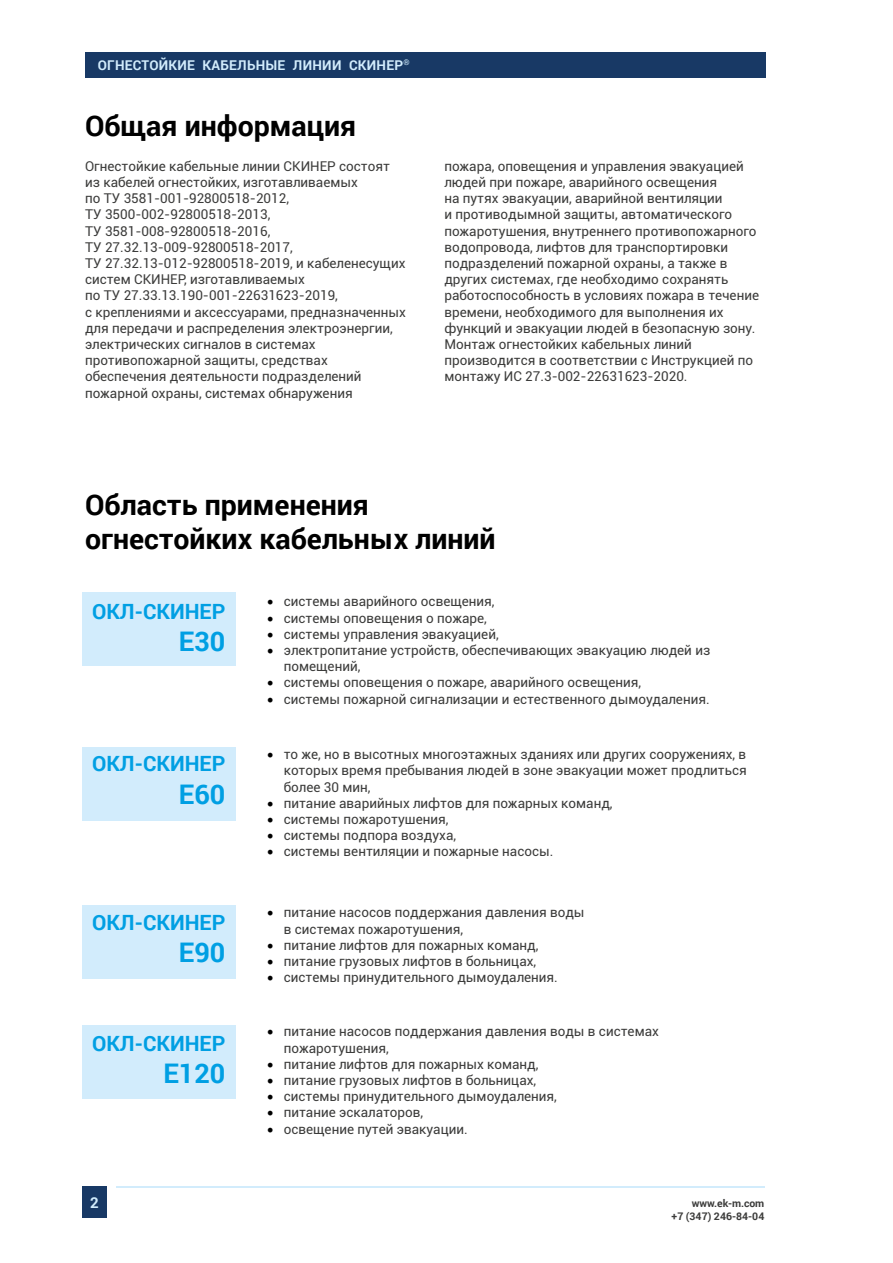
<style>
.page{position:relative;width:893px;height:1263px;background:#fff}
.page>*{position:absolute;margin:0;border:0;box-sizing:border-box;transform-origin:0 0}
.t1{font:700 28.5px/34.2px "Roboto";color:#000}
.t2{font:700 27px "Roboto";color:#009fe3}
.t3{font:700 21px "Roboto";color:#009fe3}
.t4{font:700 15px "Roboto";color:#d2ecfc}
.t5{font:13.5px/16.2px "Roboto";color:#3c3c3b}
.t6{font:700 13.5px "Roboto";letter-spacing:.02em;color:#d2ecfc}
.t7{font:700 10.5px/12.6px "Roboto";color:#3c3c3b;text-align:right}
.s1{font-family:"Minion Pro";font-size:18px;color:#000}
</style>
<div class="page">
<hr style="left:116px;top:1186px;width:648px;height:2px;background:#d2ecfc">
<div style="left:82px;top:1186px;width:25px;height:32px;background:#183965"></div>
<div style="left:85px;top:52px;width:680px;height:26px;background:#183965"></div>
<div style="left:82px;top:592px;width:153px;height:73px;background:#d2ecfc"></div>
<div style="left:82px;top:747px;width:153px;height:73px;background:#d2ecfc"></div>
<div style="left:82px;top:905px;width:153px;height:74px;background:#d2ecfc"></div>
<div style="left:82px;top:1025px;width:153px;height:73px;background:#d2ecfc"></div>
<p class="t6" style="left:98px;top:55px;width:313px">ОГНЕСТОЙКИЕ КАБЕЛЬНЫЕ ЛИНИИ СКИНЕР<sup>®</sup></p>
<h1 class="t1" style="left:85px;top:108px;width:273px">Общая информация</h1>
<p class="t5" style="left:85px;top:157px;width:322px">Огнестойкие кабельные линии СКИНЕР состоят из кабелей огнестойких, изготавливаемых<br>по ТУ 3581-001-92800518-2012,<br>ТУ 3500-002-92800518-2013,<br>ТУ 3581-008-92800518-2016,<br>ТУ 27.32.13-009-92800518-2017,<br>ТУ 27.32.13-012-92800518-2019, и кабеленесущих систем СКИНЕР, изготавливаемых<br>по ТУ 27.33.13.190-001-22631623-2019,<br>с креплениями и аксессуарами, предназначенных для передачи и распределения электроэнергии, электрических сигналов в системах противопожарной защиты, средствах обеспечения деятельности подразделений пожарной охраны, системах обнаружения</p>
<p class="t5" style="left:444px;top:157px;width:316px">пожара, оповещения и управления эвакуацией людей при пожаре, аварийного освещения<br>на путях эвакуации, аварийной вентиляции<br>и противодымной защиты, автоматического пожаротушения, внутреннего противопожарного водопровода, лифтов для транспортировки подразделений пожарной охраны, а также в других системах, где необходимо сохранять работоспособность в условиях пожара в течение времени, необходимого для выполнения их функций и эвакуации людей в безопасную зону.<br>Монтаж огнестойких кабельных линий производится в соответствии с Инструкцией по монтажу ИС 27.3-002-22631623-2020.</p>
<h1 class="t1" style="left:85px;top:487px;width:412px">Область применения огнестойких кабельных линий</h1>
<h3 class="t3" style="left:92px;top:596px;width:135px">ОКЛ-СКИНЕР</h3>
<h2 class="t2" style="left:179px;top:622px;width:48px">E30</h2>
<h3 class="t3" style="left:92px;top:749px;width:135px">ОКЛ-СКИНЕР</h3>
<h2 class="t2" style="left:179px;top:775px;width:48px">E60</h2>
<h3 class="t3" style="left:92px;top:907px;width:135px">ОКЛ-СКИНЕР</h3>
<h2 class="t2" style="left:179px;top:933px;width:48px">E90</h2>
<h3 class="t3" style="left:92px;top:1028px;width:135px">ОКЛ-СКИНЕР</h3>
<h2 class="t2" style="left:163px;top:1054px;width:63px">E120</h2>
<p class="t4" style="left:90px;top:1192px;width:10px">2</p>
<p class="t5" style="left:267px;top:593px;width:229px"><span class="s1">•</span> системы аварийного освещения,</p>
<p class="t5" style="left:267px;top:609px;width:222px"><span class="s1">•</span> системы оповещения о пожаре,</p>
<p class="t5" style="left:267px;top:625px;width:233px"><span class="s1">•</span> системы управления эвакуацией,</p>
<p class="t5" style="left:284px;top:642px;width:428px;text-indent:-17px"><span class="s1">•</span> электропитание устройств, обеспечивающих эвакуацию людей из помещений,</p>
<p class="t5" style="left:267px;top:674px;width:376px"><span class="s1">•</span> системы оповещения о пожаре, аварийного освещения,</p>
<p class="t5" style="left:267px;top:690px;width:444px"><span class="s1">•</span> системы пожарной сигнализации и естественного дымоудаления.</p>
<p class="t5" style="left:284px;top:746px;width:464px;text-align:justify;text-indent:-17px"><span class="s1">•</span> то же, но в высотных многоэтажных зданиях или других сооружениях, в которых время пребывания людей в зоне эвакуации может продлиться более 30 мин,</p>
<p class="t5" style="left:267px;top:794px;width:347px"><span class="s1">•</span> питание аварийных лифтов для пожарных команд,</p>
<p class="t5" style="left:267px;top:810px;width:183px"><span class="s1">•</span> системы пожаротушения,</p>
<p class="t5" style="left:267px;top:827px;width:191px"><span class="s1">•</span> системы подпора воздуха,</p>
<p class="t5" style="left:267px;top:843px;width:288px"><span class="s1">•</span> системы вентиляции и пожарные насосы.</p>
<p class="t5" style="left:284px;top:904px;width:302px;text-indent:-17px"><span class="s1">•</span> питание насосов поддержания давления воды в системах пожаротушения,</p>
<p class="t5" style="left:267px;top:936px;width:273px"><span class="s1">•</span> питание лифтов для пожарных команд,</p>
<p class="t5" style="left:267px;top:953px;width:271px"><span class="s1">•</span> питание грузовых лифтов в больницах,</p>
<p class="t5" style="left:267px;top:969px;width:292px"><span class="s1">•</span> системы принудительного дымоудаления.</p>
<p class="t5" style="left:284px;top:1023px;width:377px;text-indent:-17px"><span class="s1">•</span> питание насосов поддержания давления воды в системах пожаротушения,</p>
<p class="t5" style="left:267px;top:1055px;width:273px"><span class="s1">•</span> питание лифтов для пожарных команд,</p>
<p class="t5" style="left:267px;top:1071px;width:271px"><span class="s1">•</span> питание грузовых лифтов в больницах,</p>
<p class="t5" style="left:267px;top:1088px;width:292px"><span class="s1">•</span> системы принудительного дымоудаления,</p>
<p class="t5" style="left:267px;top:1104px;width:158px"><span class="s1">•</span> питание эскалаторов,</p>
<p class="t5" style="left:267px;top:1120px;width:202px"><span class="s1">•</span> освещение путей эвакуации.</p>
<p class="t7" style="left:672px;top:1196px;width:94px">www.ek-m.com<br>+7 (347) 246-84-04</p>
</div>
